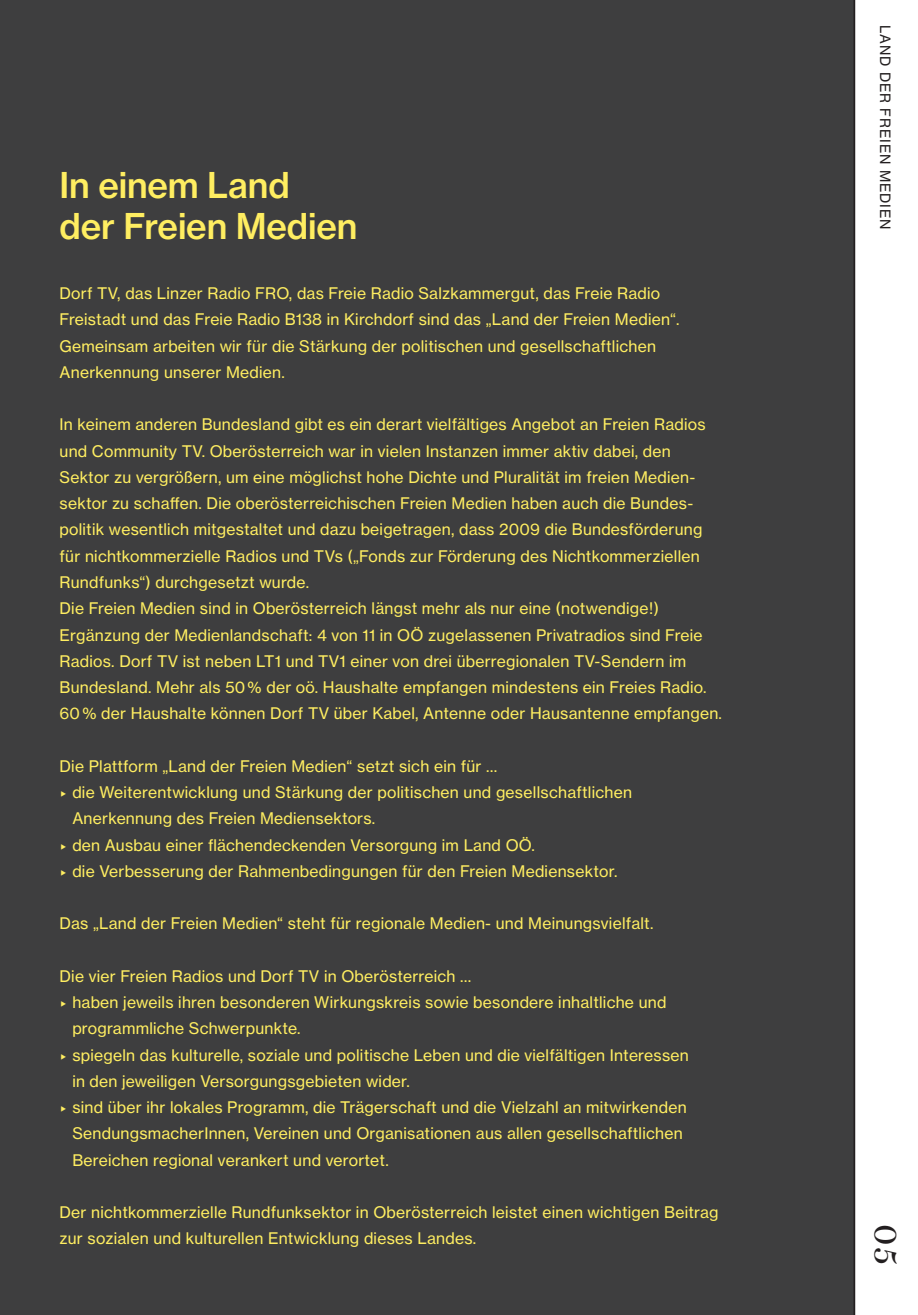
<style>
.page{position:relative;width:918px;height:1315px;background:#fff}
.page>*{position:absolute;margin:0;border:0;box-sizing:border-box;transform-origin:0 0}
.t1{font:35px/40.2px "N Haas Grotesk TX Std 65 Md";letter-spacing:-.005em;color:#ffee61}
.t2{font:35px "Miller Display";color:#231f20}
.t3{font:15.75px/26.2px "N Haas Grotesk TX Std 55 Rg";letter-spacing:.015em;color:#ffee61}
.t4{font:14px "N Haas Grotesk TX Std 55 Rg";color:#231f20}
</style>
<div class="page">
<div style="left:0;top:0;width:853px;height:1315px;background:#3e3e3f"></div>
<hr style="left:853px;top:0;width:2px;height:1315px;background:#231f20">
<h1 class="t1" style="left:60px;top:165px;width:299px">In einem Land<br>der Freien Medien</h1>
<p class="t3" style="left:60px;top:280px;width:621px">Dorf TV, das Linzer Radio FRO, das Freie Radio Salzkammergut, das Freie Radio Freistadt und das Freie Radio B138 in Kirchdorf sind das „Land der Freien Medien“.<br>Gemeinsam arbeiten wir für die Stärkung der politischen und gesellschaftlichen Anerkennung unserer Medien.</p>
<p class="t3" style="left:60px;top:411px;width:664px">In keinem anderen Bundesland gibt es ein derart vielfältiges Angebot an Freien Radios und Community TV. Oberösterreich war in vielen Instanzen immer aktiv dabei, den Sektor zu vergrößern, um eine möglichst hohe Dichte und Pluralität im freien Medien&shy;sektor zu schaffen. Die oberösterreichischen Freien Medien haben auch die Bundes&shy;politik wesentlich mitgestaltet und dazu beigetragen, dass 2009 die Bundesförderung für nichtkommerzielle Radios und TVs („Fonds zur Förderung des Nichtkommerziellen Rundfunks“) durchgesetzt wurde.<br>Die Freien Medien sind in Oberösterreich längst mehr als nur eine (notwendige!)<br>Ergänzung der Medienlandschaft: 4 von 11 in OÖ zugelassenen Privatradios sind Freie Radios. Dorf TV ist neben LT1 und TV1 einer von drei überregionalen TV-Sendern im Bundesland. Mehr als 50 % der oö. Haushalte empfangen mindestens ein Freies Radio.<br>60 % der Haushalte können Dorf TV über Kabel, Antenne oder Hausantenne empfangen.</p>
<p class="t3" style="left:60px;top:753px;width:439px">Die Plattform „Land der Freien Medien“ setzt sich ein für …</p>
<p class="t3" style="left:72px;top:779px;width:561px;text-indent:-13px">◆ die Weiterentwicklung und Stärkung der politischen und gesellschaftlichen<br>Anerkennung des Freien Mediensektors.</p>
<p class="t3" style="left:60px;top:831px;width:477px">◆ den Ausbau einer flächendeckenden Versorgung im Land OÖ.</p>
<p class="t3" style="left:60px;top:858px;width:559px">◆ die Verbesserung der Rahmenbedingungen für den Freien Mediensektor.</p>
<p class="t3" style="left:60px;top:910px;width:595px">Das „Land der Freien Medien“ steht für regionale Medien- und Meinungsvielfalt.</p>
<p class="t3" style="left:60px;top:963px;width:413px">Die vier Freien Radios und Dorf TV in Oberösterreich …</p>
<p class="t3" style="left:72px;top:989px;width:595px;text-indent:-13px">◆ haben jeweils ihren besonderen Wirkungskreis sowie besondere inhaltliche und programmliche Schwerpunkte.</p>
<p class="t3" style="left:72px;top:1041px;width:618px;text-indent:-13px">◆ spiegeln das kulturelle, soziale und politische Leben und die vielfältigen Interessen in den jeweiligen Versorgungsgebieten wider.</p>
<p class="t3" style="left:72px;top:1094px;width:616px;text-indent:-13px">◆ sind über ihr lokales Programm, die Trägerschaft und die Vielzahl an mitwirkenden<br>SendungsmacherInnen, Vereinen und Organisationen aus allen gesellschaftlichen<br>Bereichen regional verankert und verortet.</p>
<p class="t3" style="left:60px;top:1199px;width:660px">Der nichtkommerzielle Rundfunksektor in Oberösterreich leistet einen wichtigen Beitrag zur sozialen und kulturellen Entwicklung dieses Landes.</p>
<p class="t4" style="left:894px;top:25px;width:204px;rotate:90deg">Land der Freien Medien</p>
<h1 class="t2" style="left:907px;top:1223px;width:43px;rotate:90deg">05</h1>
</div>
